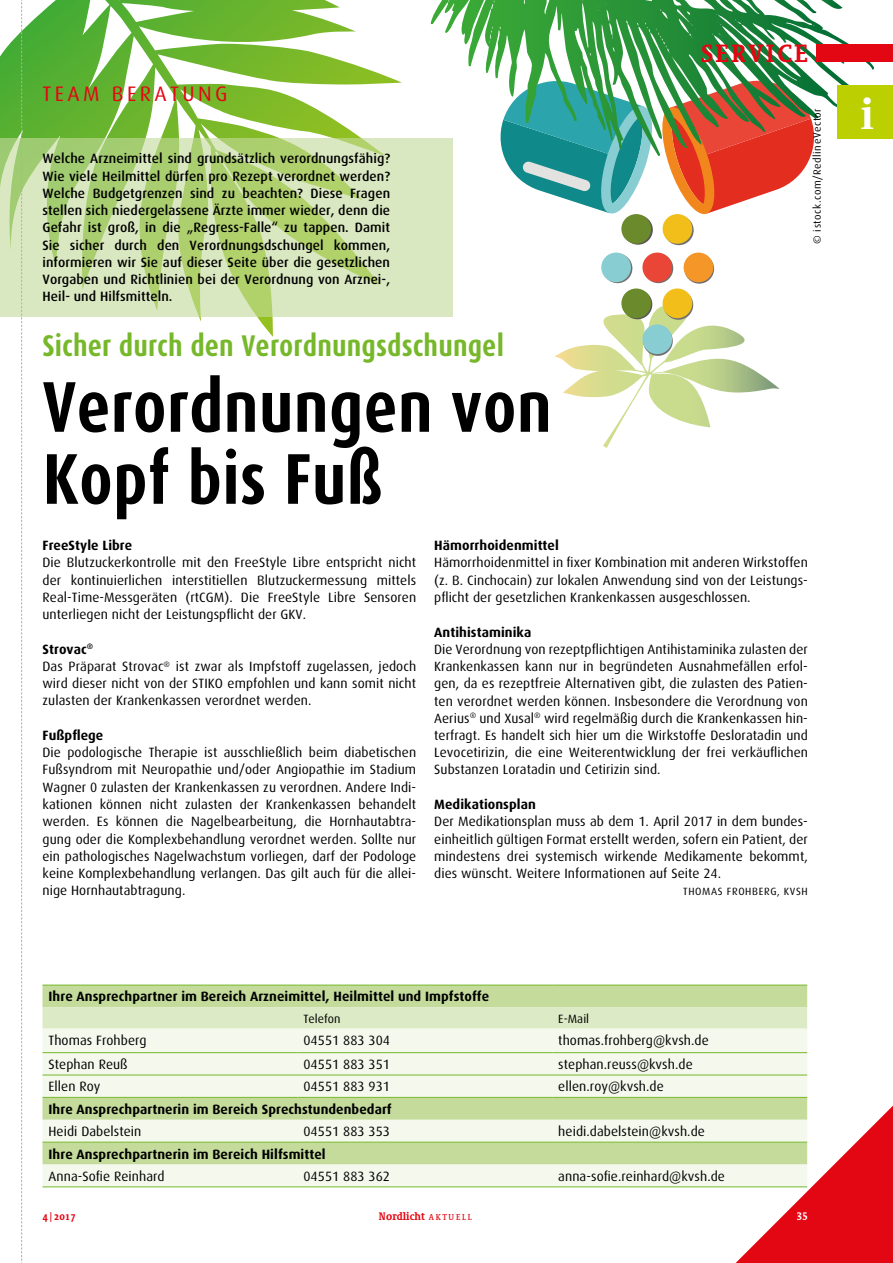
<style>
.page{position:relative;width:893px;height:1263px;background:#fff}
.page>*{position:absolute;margin:0;border:0;box-sizing:border-box;transform-origin:0 0}
.t1{font:700 72px/72px "Dax Condensed";color:#000}
.t2{font:600 45px "Utopia";color:#fff}
.t3{font:700 30px "Dax Condensed";letter-spacing:.005em;color:#76b82a}
.t4{font:24px "Sheriff Roman Bold Caps";color:#e30613}
.t5{font:21px "Dax OT";letter-spacing:.16em;color:#e30613}
.t6{font:13.5px/17.2px "Dax OT";letter-spacing:.005em;color:#000;text-align:justify}
.t7{font:500 13.5px/17.2px "Dax OT";letter-spacing:.005em;color:#000;text-align:justify}
.t8{font:700 13.5px "Dax OT";letter-spacing:.005em;color:#000}
.t9{font:12px "Dax OT";letter-spacing:.005em;color:#000}
.t10{font:10.5px "Dax OT";letter-spacing:.05em;color:#000}
.t11{font:700 10.5px "Sheriff";color:#e30613}
.t12{font:10.5px "Sheriff Roman Bold Caps";color:#fff}
.s1{font-weight:700}
.s2{font-weight:400;font-size:8.25px}
</style>
<div class="page">
<svg style="left:0;top:0;width:402px;height:337px"></svg>
<svg style="left:555px;top:305px;width:225px;height:143px"></svg>
<svg style="left:664px;top:215px;width:30px;height:30px"></svg>
<svg style="left:643px;top:326px;width:30px;height:30px"></svg>
<svg style="left:663px;top:290px;width:30px;height:30px"></svg>
<svg style="left:684px;top:254px;width:30px;height:30px"></svg>
<svg style="left:644px;top:253px;width:29px;height:30px"></svg>
<svg style="left:623px;top:215px;width:30px;height:30px"></svg>
<svg style="left:603px;top:253px;width:29px;height:30px"></svg>
<div style="left:684px;top:253px;width:29px;height:29px;background:#f49628;border-radius:50%"></div>
<div style="left:642px;top:253px;width:30px;height:29px;background:#e94638;border-radius:50%"></div>
<div style="left:601px;top:253px;width:30px;height:29px;background:#88cdd2;border-radius:50%"></div>
<svg style="left:623px;top:290px;width:29px;height:29px"></svg>
<div style="left:663px;top:288px;width:29px;height:30px;background:#f2be19;border-radius:50%"></div>
<div style="left:621px;top:288px;width:30px;height:30px;background:#6a8a2c;border-radius:50%"></div>
<div style="left:663px;top:214px;width:29px;height:30px;background:#f2be19;border-radius:50%"></div>
<div style="left:621px;top:214px;width:30px;height:30px;background:#6a8a2c;border-radius:50%"></div>
<div style="left:642px;top:324px;width:30px;height:30px;background:#88cdd2;border-radius:50%"></div>
<svg style="left:468px;top:0;width:374px;height:218px"></svg>
<svg style="left:723px;top:1097px;width:170px;height:166px"></svg>
<div style="left:816px;top:45px;width:77px;height:17px;background:#e30613"></div>
<svg style="left:0;top:138px;width:453px;height:179px;fill:#dae8c1"></svg>
<div style="left:43px;top:986px;width:764px;height:21px;background:#c4db9b"></div>
<div style="left:43px;top:1007px;width:764px;height:22px;background:#dceac5"></div>
<svg style="left:43px;top:1029px;width:764px;height:157px;fill:#f4f8ed"></svg>
<hr style="left:43px;top:985px;width:254px;height:1px;background:#76b82a">
<hr style="left:297px;top:985px;width:255px;height:1px;background:#76b82a">
<hr style="left:552px;top:985px;width:255px;height:1px;background:#76b82a">
<hr style="left:43px;top:1052px;width:254px;height:1px;background:#76b82a">
<hr style="left:297px;top:1052px;width:255px;height:1px;background:#76b82a">
<hr style="left:552px;top:1052px;width:255px;height:1px;background:#76b82a">
<hr style="left:43px;top:1075px;width:254px;height:1px;background:#76b82a">
<hr style="left:297px;top:1075px;width:255px;height:1px;background:#76b82a">
<hr style="left:552px;top:1075px;width:255px;height:1px;background:#76b82a">
<hr style="left:43px;top:1097px;width:254px;height:1px;background:#76b82a">
<hr style="left:297px;top:1097px;width:255px;height:1px;background:#76b82a">
<hr style="left:552px;top:1097px;width:255px;height:1px;background:#76b82a">
<hr style="left:43px;top:1142px;width:254px;height:1px;background:#76b82a">
<hr style="left:297px;top:1142px;width:255px;height:1px;background:#76b82a">
<hr style="left:552px;top:1142px;width:255px;height:1px;background:#76b82a">
<hr style="left:43px;top:1186px;width:254px;height:1px;background:#76b82a">
<hr style="left:297px;top:1186px;width:255px;height:1px;background:#76b82a">
<hr style="left:552px;top:1186px;width:255px;height:1px;background:#76b82a">
<svg style="left:21px;top:0;width:1px;height:1263px"></svg>
<div style="left:838px;top:85px;width:55px;height:54px;background:#bccf00"></div>
<h3 class="t5" style="left:43px;top:82px;width:186px">Team B eratung</h3>
<p class="t7" style="left:43px;top:150px;width:349px">Welche Arzneimittel sind grundsätzlich verordnungsfähig?<br>Wie viele Heilmittel dürfen pro Rezept verordnet werden?<br>Welche Budgetgrenzen sind zu beachten? Diese Fragen stellen sich niedergelassene Ärzte immer wieder, denn die Gefahr ist groß, in die „Regress-Falle“ zu tappen. Damit Sie sicher durch den Verordnungsdschungel kommen, informieren wir Sie auf dieser Seite über die gesetzlichen Vorgaben und Richtlinien bei der Verordnung von Arznei-, Heil- und Hilfsmitteln.</p>
<h3 class="t3" style="left:43px;top:329px;width:463px">Sicher durch den Verordnungsdschungel</h3>
<h1 class="t1" style="left:43px;top:371px;width:511px">Verordnungen von<br>Kopf bis Fuß</h1>
<h3 class="t4" style="left:701px;top:39px;width:106px">SERVI CE</h3>
<p class="t10" style="left:811px;top:244px;width:137px;rotate:-90deg">© istock.com/RedlineVector</p>
<p class="t8" style="left:43px;top:538px;width:91px">FreeStyle Libre</p>
<p class="t6" style="left:43px;top:554px;width:375px">Die Blutzuckerkontrolle mit den FreeStyle Libre entspricht nicht der kontinuierlichen interstitiellen Blutzuckermessung mittels Real-Time-Messgeräten (rtCGM). Die FreeStyle Libre Sensoren unterliegen nicht der Leistungspflicht der GKV.</p>
<p class="t6" style="left:43px;top:640px;width:375px;text-align:left"><span class="s1">Strovac</span><sup>®<br></sup>Das Präparat Strovac<sup>®</sup> ist zwar als I mpfstoff zugelassen, jedoch wird dieser nicht von der STI KO empfohlen und kann somit nicht zulasten der Krankenkassen verordnet werden.</p>
<p class="t8" style="left:43px;top:728px;width:62px">Fußpflege</p>
<p class="t6" style="left:43px;top:744px;width:375px">Die podologische Therapie ist ausschließlich beim diabetischen Fußsyndrom mit Neuropathie und/oder Angiopathie im Stadium Wagner 0 zulasten der Krankenkassen zu verordnen. Andere I ndi&shy;kationen können nicht zulasten der Krankenkassen behandelt werden. Es können die Nagelbearbeitung, die Hornhautabtra&shy;gung oder die Komplexbehandlung verordnet werden. Sollte nur ein pathologisches Nagelwachstum vorliegen, darf der Podologe keine Komplexbehandlung verlangen. Das gilt auch für die allei&shy;nige Hornhautabtragung.</p>
<p class="t8" style="left:434px;top:538px;width:126px">Hämorrhoidenmittel</p>
<p class="t6" style="left:434px;top:554px;width:375px">Hämorrhoidenmittel in fixer Kombination mit anderen Wirkstoffen (z. B. Cinchocain) zur lokalen Anwendung sind von der Leistungs&shy;pflicht der gesetzlichen Krankenkassen ausgeschlossen.</p>
<p class="t8" style="left:434px;top:624px;width:99px">Antihistaminika</p>
<p class="t6" style="left:434px;top:641px;width:375px">Die Verordnung von rezeptpflichtigen Antihistaminika zulasten der Krankenkassen kann nur in begründeten Ausnahmefällen erfol&shy;gen, da es rezeptfreie Alternativen gibt, die zulasten des Patien&shy;ten verordnet werden können. I nsbesondere die Verordnung von Aerius<sup>®</sup> und Xusal<sup>®</sup> wird regelmäßig durch die Krankenkassen hin&shy;terfragt. Es handelt sich hier um die Wirkstoffe Desloratadin und Levocetirizin, die eine Weiterentwicklung der frei verkäuflichen Substanzen Loratadin und Cetirizin sind.</p>
<p class="t8" style="left:434px;top:797px;width:103px">Medikationsplan</p>
<p class="t6" style="left:434px;top:813px;width:375px">Der Medikationsplan muss ab dem 1. April 2017 in dem bundes&shy;einheitlich gültigen Format erstellt werden, sofern ein Patient, der mindestens drei systemisch wirkende Medikamente bekommt, dies wünscht. Weitere I nformationen auf Seite 24.</p>
<p class="t10" style="left:683px;top:886px;width:8px">Thom</p>
<p class="t10" style="left:711px;top:886px;width:98px">as Froh berg, KVSH</p>
<p class="t8" style="left:49px;top:989px;width:442px">Ihre Ansprechpartner im Bereich Arzneimittel, Heilmittel und Impfstoffe</p>
<p class="t9" style="left:303px;top:1012px;width:39px">Telefon</p>
<p class="t9" style="left:558px;top:1012px;width:32px">E-Mail</p>
<p class="t6" style="left:49px;top:1032px;width:100px">Thomas Frohberg</p>
<p class="t6" style="left:303px;top:1032px;width:88px">04551 883 304</p>
<p class="t6" style="left:558px;top:1032px;width:152px">thomas.frohberg@kvsh.de</p>
<p class="t6" style="left:49px;top:1056px;width:81px">Stephan Reuß</p>
<p class="t6" style="left:303px;top:1056px;width:88px">04551 883 351</p>
<p class="t6" style="left:558px;top:1056px;width:136px">stephan.reuss@kvsh.de</p>
<p class="t6" style="left:49px;top:1078px;width:53px">Ellen Roy</p>
<p class="t6" style="left:303px;top:1078px;width:88px">04551 883 931</p>
<p class="t6" style="left:558px;top:1078px;width:107px">ellen.roy@kvsh.de</p>
<p class="t8" style="left:49px;top:1101px;width:345px">Ihre Ansprechpartnerin im Bereich Sprechstundenbedarf</p>
<p class="t6" style="left:49px;top:1123px;width:94px">Heidi Dabelstein</p>
<p class="t6" style="left:303px;top:1123px;width:88px">04551 883 353</p>
<p class="t6" style="left:558px;top:1123px;width:148px">heidi.dabelstein@kvsh.de</p>
<p class="t8" style="left:49px;top:1146px;width:279px">Ihre Ansprechpartnerin im Bereich Hilfsmittel</p>
<p class="t6" style="left:49px;top:1168px;width:118px">Anna-Sofie Reinhard</p>
<p class="t6" style="left:303px;top:1168px;width:88px">04551 883 362</p>
<p class="t6" style="left:558px;top:1168px;width:168px">anna-sofie.reinhard@kvsh.de</p>
<p class="t11" style="left:43px;top:1210px;width:35px">4 | 2017</p>
<p class="t11" style="left:379px;top:1210px;width:95px">Nordlicht <span class="s2">AK T UELL</span></p>
<p class="t12" style="left:796px;top:1210px;width:13px">35</p>
<h2 class="t2" style="left:860px;top:88px;width:15px">i</h2>
</div>
